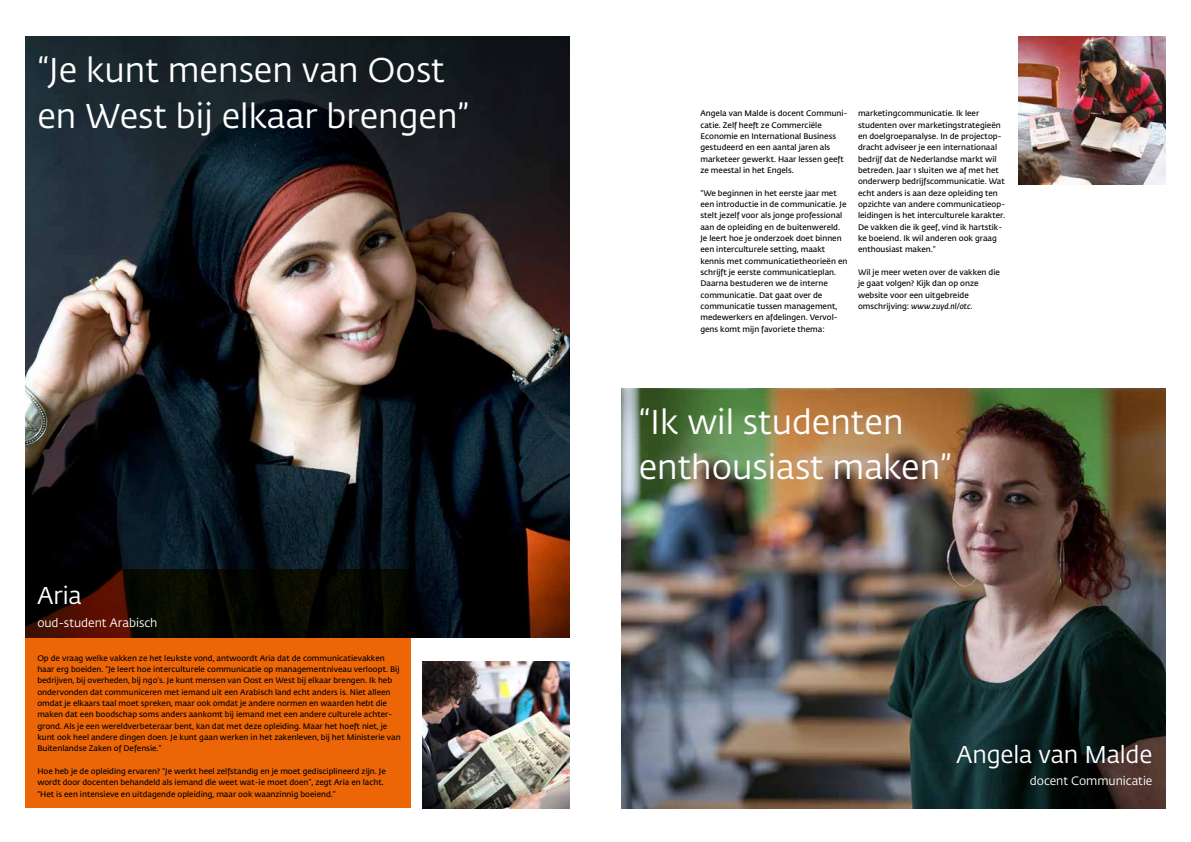
<style>
.page{position:relative;width:1191px;height:842px;background:#fff}
.page>*{position:absolute;margin:0;border:0;box-sizing:border-box;transform-origin:0 0}
.t1{font:34px/45.4px "Fedra Sans Std";color:#fff}
.t2{font:24px "Fedra Sans Std";letter-spacing:-.01em;color:#fff}
.t3{font:12px "Fedra Sans Std";letter-spacing:-.005em;color:#fff}
.t4{font:600 8px/11.3px "Fedra Sans Std";color:#000}
.s1{font-style:italic}
</style>
<div class="page">
<img style="left:26px;top:37px;width:544px;height:601px">
<svg style="left:26px;top:570px;width:385px;height:238px;fill:#ec6608"></svg>
<img style="left:621px;top:388px;width:544px;height:421px">
<img style="left:422px;top:661px;width:148px;height:148px">
<img style="left:1018px;top:37px;width:147px;height:147px">
<h1 class="t1" style="left:37px;top:48px;width:433px">“Je kunt mensen van Oost en West bij elkaar brengen”</h1>
<h2 class="t2" style="left:37px;top:581px;width:46px">Aria</h2>
<h3 class="t3" style="left:37px;top:615px;width:122px">oud-student Arabisch</h3>
<p class="t4" style="left:37px;top:652px;width:365px">Op de vraag welke vakken ze het leukste vond, antwoordt Aria dat de communicatievakken haar erg boeiden. “Je leert hoe interculturele communicatie op managementniveau verloopt. Bij bedrijven, bij overheden, bij ngo’s. Je kunt mensen van Oost en West bij elkaar brengen. Ik heb ondervonden dat communiceren met iemand uit een Arabisch land echt anders is. Niet alleen omdat je elkaars taal moet spreken, maar ook omdat je andere normen en waarden hebt die maken dat een boodschap soms anders aankomt bij iemand met een andere culturele achter&shy;grond. Als je een wereldverbeteraar bent, kan dat met deze opleiding. Maar het hoeft niet, je kunt ook heel andere dingen doen. Je kunt gaan werken in het zakenleven, bij het Ministerie van Buitenlandse Zaken of Defensie.”</p>
<p class="t4" style="left:37px;top:766px;width:350px">Hoe heb je de opleiding ervaren? “Je werkt heel zelfstandig en je moet gedisciplineerd zijn. Je wordt door docenten behandeld als iemand die weet wat-ie moet doen”, zegt Aria en lacht. “Het is een intensieve en uitdagende opleiding, maar ook waanzinnig boeiend.”</p>
<p class="t4" style="left:700px;top:108px;width:149px">Angela van Malde is docent Communi&shy;catie. Zelf heeft ze Commerciële Economie en International Business gestudeerd en een aantal jaren als marketeer gewerkt. Haar lessen geeft ze meestal in het Engels.</p>
<p class="t4" style="left:700px;top:187px;width:148px">“We beginnen in het eerste jaar met een introductie in de communicatie. Je stelt jezelf voor als jonge professional aan de opleiding en de buitenwereld.<br>Je leert hoe je onderzoek doet binnen een interculturele setting, maakt kennis met communicatietheorieën en schrijft je eerste communicatieplan.<br>Daarna bestuderen we de interne communicatie. Dat gaat over de communicatie tussen management, medewerkers en afdelingen. Vervol&shy;gens komt mijn favoriete thema:</p>
<p class="t4" style="left:858px;top:108px;width:149px">marketingcommunicatie. Ik leer studenten over marketingstrategieën en doelgroepanalyse. In de projectop&shy;dracht adviseer je een internationaal bedrijf dat de Nederlandse markt wil betreden. Jaar 1 sluiten we af met het onderwerp bedrijfscommunicatie. Wat echt anders is aan deze opleiding ten opzichte van andere communicatieop&shy;leidingen is het interculturele karakter.<br>De vakken die ik geef, vind ik hartstik&shy;ke boeiend. Ik wil anderen ook graag enthousiast maken.”</p>
<p class="t4" style="left:858px;top:267px;width:143px">Wil je meer weten over de vakken die je gaat volgen? Kijk dan op onze website voor een uitgebreide omschrijving: <span class="s1">www.zuyd.nl/otc.</span></p>
<h1 class="t1" style="left:639px;top:400px;width:314px">“Ik wil studenten enthousiast maken”</h1>
<h2 class="t2" style="left:956px;top:740px;width:198px">Angela van Malde</h2>
<h3 class="t3" style="left:1030px;top:774px;width:124px">docent Communicatie</h3>
</div>
